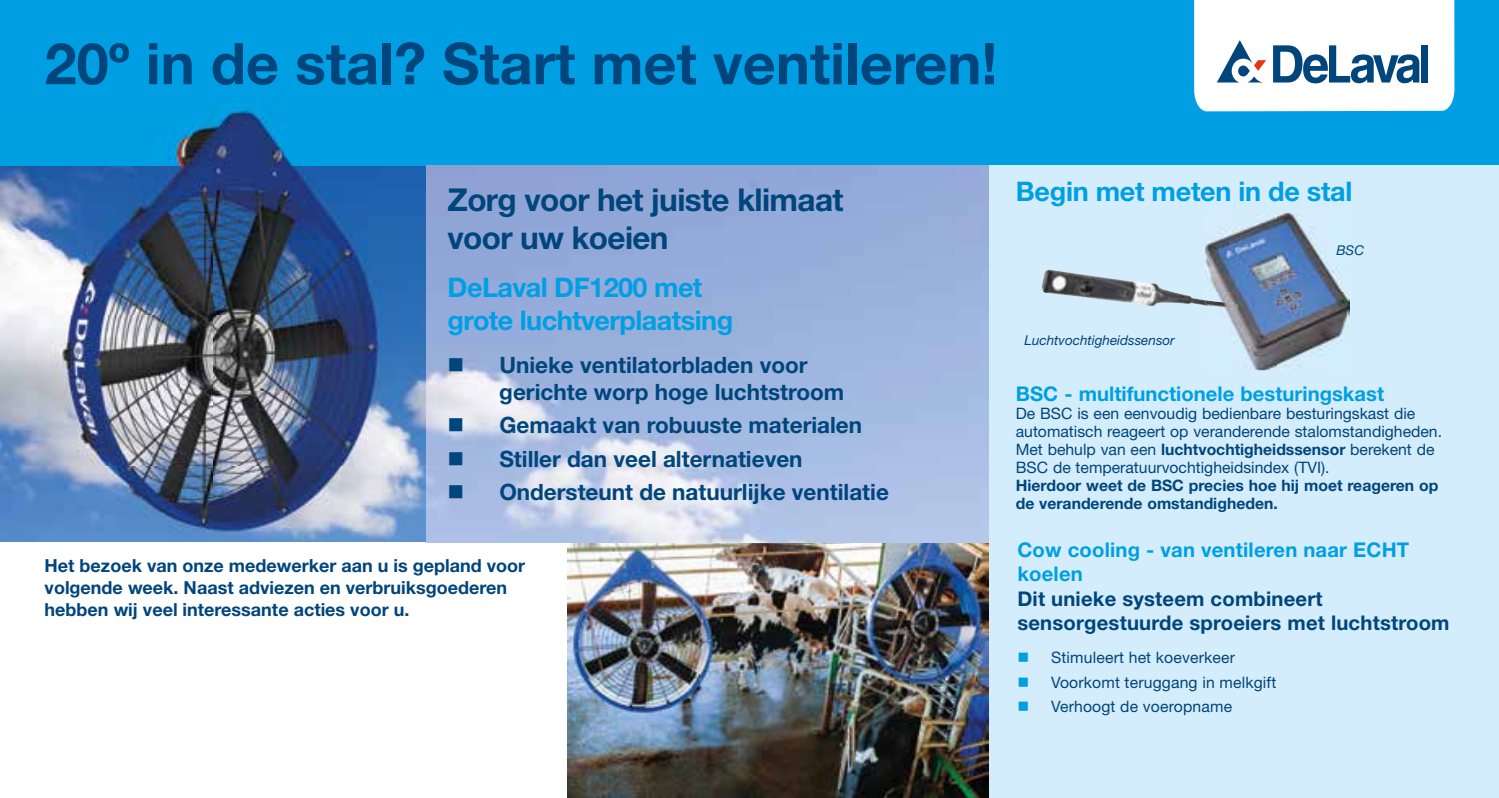
<style>
.page{position:relative;width:1499px;height:798px;background:#fff}
.page>*{position:absolute;margin:0;border:0;box-sizing:border-box;transform-origin:0 0}
.t1{font:700 57.6px "Helvetica Neue LT Std";color:#00457c}
.t2{font:700 31.5px/37.8px "Helvetica Neue LT Std";letter-spacing:-.02em;color:#00457c}
.t3{font:700 27px/32.4px "Helvetica Neue LT Std";letter-spacing:-.02em;color:#009fe3}
.t4{font:700 22.5px/27px "Helvetica Neue LT Std";color:#00457c}
.t5{font:700 20.25px/24.3px "Helvetica Neue LT Std";color:#009fe3}
.t6{font:700 20.25px/24.3px "Helvetica Neue LT Std";letter-spacing:.01em;color:#00457c}
.t7{font:700 18px/21.6px "Helvetica Neue LT Std";color:#00457c}
.t8{font:15.75px/18px "Helvetica Neue LT Std";color:#00457c}
.t9{font:700 15.75px/18px "Helvetica Neue LT Std";color:#00457c}
.t10{font:italic 13.5px "Helvetica Neue LT Std";color:#00457c}
.s1{font-weight:700}
.s2{color:#009fe3}
</style>
<div class="page">
<div style="left:0;top:0;width:1499px;height:165px;background:#009fe3"></div>
<svg style="left:1194px;top:0;width:260px;height:111px;background:#dee7ee"></svg>
<div style="left:989px;top:165px;width:510px;height:632px;background:#d4edfc"></div>
<img style="left:0;top:101px;width:427px;height:442px">
<img style="left:568px;top:542px;width:421px;height:255px">
<img style="left:1042px;top:270px;width:164px;height:36px">
<img style="left:1206px;top:214px;width:144px;height:156px">
<img style="left:1206px;top:300px;width:32px;height:9px">
<h1 class="t1" style="left:45px;top:28px;width:954px">20º in de stal? Start met ventileren!</h1>
<h2 class="t2" style="left:448px;top:180px;width:397px">Zorg voor het juiste klimaat voor uw koeien</h2>
<h3 class="t3" style="left:448px;top:271px;width:287px">DeLaval DF1200 met grote luchtverplaatsing</h3>
<h3 class="t4" style="left:499px;top:351px;width:346px;text-indent:-52px">■ Unieke ventilatorbladen voor gerichte worp hoge luchtstroom</h3>
<h3 class="t4" style="left:448px;top:411px;width:416px">■ Gemaakt van robuuste materialen</h3>
<h3 class="t4" style="left:448px;top:444px;width:357px">■ Stiller dan veel alternatieven</h3>
<h3 class="t4" style="left:448px;top:478px;width:443px">■ Ondersteunt de natuurlijke ventilatie</h3>
<p class="t7" style="left:45px;top:554px;width:482px">Het bezoek van onze medewerker aan u is gepland voor volgende week. Naast adviezen en verbruiksgoederen hebben wij veel interessante acties voor u.</p>
<h3 class="t3" style="left:1016px;top:175px;width:338px">Begin met meten in de stal</h3>
<p class="t10" style="left:1024px;top:331px;width:152px">Luchtvochtigheidssensor</p>
<p class="t10" style="left:1336px;top:242px;width:29px">BSC</p>
<p class="t5" style="left:1016px;top:381px;width:370px">BSC - multifunctionele besturingskast</p>
<p class="t8" style="left:1016px;top:404px;width:428px">De BSC is een eenvoudig bedienbare besturingskast die automatisch reageert op veranderende stalomstandigheden.<br>Met behulp van een <span class="s1">luchtvochtigheidssensor</span> berekent de BSC de temperatuurvochtigheidsindex (TVI).</p>
<p class="t9" style="left:1016px;top:475px;width:424px">Hierdoor weet de BSC precies hoe hij moet reageren op de veranderende omstandigheden.</p>
<p class="t5" style="left:1017px;top:537px;width:393px">Cow cooling - van ventileren naar ECHT koelen</p>
<p class="t6" style="left:1017px;top:585px;width:434px">Dit unieke systeem combineert sensorgestuurde sproeiers met luchtstroom</p>
<p class="t8" style="left:1017px;top:648px;width:219px"><span class="s2">■</span> Stimuleert het koeverkeer</p>
<p class="t8" style="left:1017px;top:672px;width:260px"><span class="s2">■</span> Voorkomt teruggang in melkgift</p>
<p class="t8" style="left:1017px;top:697px;width:216px"><span class="s2">■</span> Verhoogt de voeropname</p>
</div>
